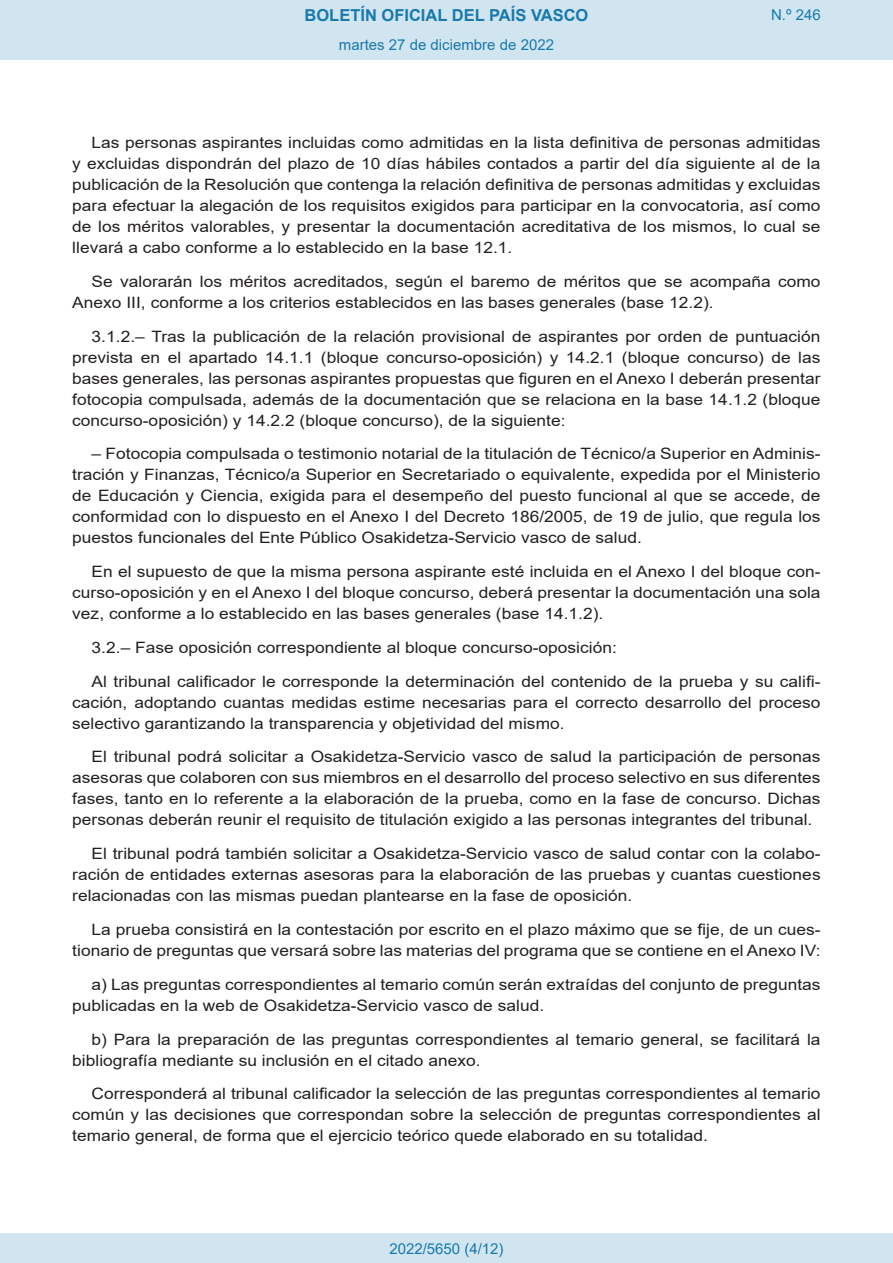
<style>
.page{position:relative;width:893px;height:1263px;background:#fff}
.page>*{position:absolute;margin:0;border:0;box-sizing:border-box;transform-origin:0 0}
.t1{font:700 16.5px "Arial";color:#1879ad}
.BOPVDetalle{font:15.6px/21px "Arial";color:#231f20;text-align:justify;scale:1.11 1}
.Paginacion_Centro{font:15px "Arial";color:#1879ad}
</style>
<div class="page">
<div style="left:0;top:0;width:893px;height:60px;background:#d0e5f0"></div>
<div style="left:0;top:1233px;width:893px;height:30px;background:#d0e5f0"></div>
<p class="t1" style="left:305px;top:3px;width:285px">BOLETÍN OFICIAL DEL PAÍS VASCO</p>
<p class="Paginacion_Centro" style="left:339px;top:35px;width:217px">martes 27 de diciembre de 2022</p>
<p class="Paginacion_Centro" style="left:771px;top:5px;width:51px">N.º 246</p>
<p class="BOPVDetalle" style="left:72px;top:132px;width:676px;text-indent:19px">Las personas aspirantes incluidas como admitidas en la lista definitiva de personas admitidas y excluidas dispondrán del plazo de 10 días hábiles contados a partir del día siguiente al de la publicación de la Resolución que contenga la relación definitiva de personas admitidas y excluidas para efectuar la alegación de los requisitos exigidos para participar en la convocatoria, así como de los méritos valorables, y presentar la documentación acreditativa de los mismos, lo cual se llevará a cabo conforme a lo establecido en la base 12.1.</p>
<p class="BOPVDetalle" style="left:72px;top:271px;width:676px;text-indent:19px">Se valorarán los méritos acreditados, según el baremo de méritos que se acompaña como<br>Anexo III, conforme a los criterios establecidos en las bases generales (base 12.2).</p>
<p class="BOPVDetalle" style="left:72px;top:326px;width:676px;text-indent:19px">3.1.2.– Tras la publicación de la relación provisional de aspirantes por orden de puntuación prevista en el apartado 14.1.1 (bloque concurso-oposición) y 14.2.1 (bloque concurso) de las bases generales, las personas aspirantes propuestas que figuren en el Anexo I deberán presentar fotocopia compulsada, además de la documentación que se relaciona en la base 14.1.2 (bloque concurso-oposición) y 14.2.2 (bloque concurso), de la siguiente:</p>
<p class="BOPVDetalle" style="left:72px;top:443px;width:676px;text-indent:19px">– Fotocopia compulsada o testimonio notarial de la titulación de Técnico/a Superior en Adminis&shy;tración y Finanzas, Técnico/a Superior en Secretariado o equivalente, expedida por el Ministerio de Educación y Ciencia, exigida para el desempeño del puesto funcional al que se accede, de conformidad con lo dispuesto en el Anexo I del Decreto 186/2005, de 19 de julio, que regula los puestos funcionales del Ente Público Osakidetza-Servicio vasco de salud.</p>
<p class="BOPVDetalle" style="left:72px;top:561px;width:676px;text-indent:19px">En el supuesto de que la misma persona aspirante esté incluida en el Anexo I del bloque con&shy;curso-oposición y en el Anexo I del bloque concurso, deberá presentar la documentación una sola vez, conforme a lo establecido en las bases generales (base 14.1.2).</p>
<p class="BOPVDetalle" style="left:92px;top:637px;width:475px">3.2.– Fase oposición correspondiente al bloque concurso-oposición:</p>
<p class="BOPVDetalle" style="left:72px;top:671px;width:676px;text-indent:19px">Al tribunal calificador le corresponde la determinación del contenido de la prueba y su califi&shy;cación, adoptando cuantas medidas estime necesarias para el correcto desarrollo del proceso selectivo garantizando la transparencia y objetividad del mismo.</p>
<p class="BOPVDetalle" style="left:72px;top:746px;width:676px;text-indent:19px">El tribunal podrá solicitar a Osakidetza-Servicio vasco de salud la participación de personas asesoras que colaboren con sus miembros en el desarrollo del proceso selectivo en sus diferentes fases, tanto en lo referente a la elaboración de la prueba, como en la fase de concurso. Dichas personas deberán reunir el requisito de titulación exigido a las personas integrantes del tribunal.</p>
<p class="BOPVDetalle" style="left:72px;top:843px;width:676px;text-indent:19px">El tribunal podrá también solicitar a Osakidetza-Servicio vasco de salud contar con la colabo&shy;ración de entidades externas asesoras para la elaboración de las pruebas y cuantas cuestiones relacionadas con las mismas puedan plantearse en la fase de oposición.</p>
<p class="BOPVDetalle" style="left:72px;top:919px;width:676px;text-align:right">La prueba consistirá en la contestación por escrito en el plazo máximo que se fije, de un cues&shy;tionario de preguntas que versará sobre las materias del programa que se contiene en el Anexo IV:</p>
<p class="BOPVDetalle" style="left:72px;top:974px;width:676px;text-indent:19px">a) Las preguntas correspondientes al temario común serán extraídas del conjunto de preguntas publicadas en la web de Osakidetza-Servicio vasco de salud.</p>
<p class="BOPVDetalle" style="left:72px;top:1028px;width:676px;text-indent:19px">b) Para la preparación de las preguntas correspondientes al temario general, se facilitará la bibliografía mediante su inclusión en el citado anexo.</p>
<p class="BOPVDetalle" style="left:72px;top:1083px;width:676px;text-indent:19px">Corresponderá al tribunal calificador la selección de las preguntas correspondientes al temario común y las decisiones que correspondan sobre la selección de preguntas correspondientes al temario general, de forma que el ejercicio teórico quede elaborado en su totalidad.</p>
<p class="Paginacion_Centro" style="left:389px;top:1238px;width:116px">2022/5650 (4/12)</p>
</div>
